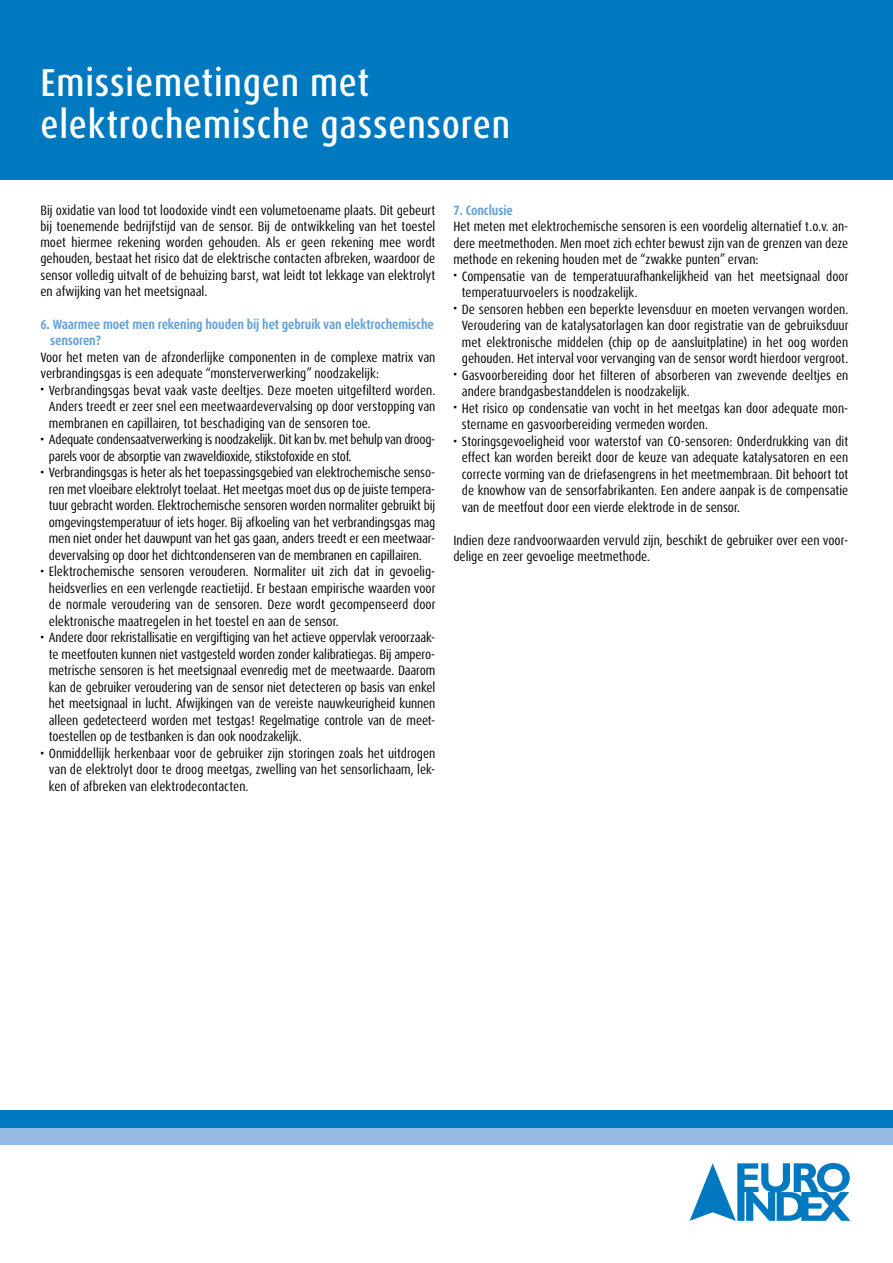
<style>
.page{position:relative;width:893px;height:1263px;background:#fff}
.page>*{position:absolute;margin:0;border:0;box-sizing:border-box;transform-origin:0 0}
.t1{font:500 condensed 39px/42px "Dax Pro";letter-spacing:.02em;color:#fff}
.t2{font:condensed 13.5px/16.5px "Dax Pro";color:#000}
.t3{font:700 condensed 13.5px/16.5px "Dax Pro";letter-spacing:-.01em;color:#63a0d6}
</style>
<div class="page">
<div style="left:0;top:1127px;width:893px;height:17px;background:#95b9e2"></div>
<div style="left:0;top:1110px;width:893px;height:17px;background:#0079c1"></div>
<div style="left:0;top:0;width:893px;height:180px;background:#0079c1"></div>
<svg style="left:690px;top:1163px;width:160px;height:58px"></svg>
<h1 class="t1" style="left:40px;top:62px;width:471px">Emissiemetingen met elektrochemische gassensoren</h1>
<p class="t2" style="left:40px;top:202px;width:396px;text-align:justify">Bij oxidatie van lood tot loodoxide vindt een volumetoename plaats. Dit gebeurt bij toenemende bedrijfstijd van de sensor. Bij de ontwikkeling van het toestel moet hiermee rekening worden gehouden. Als er geen rekening mee wordt gehouden, bestaat het risico dat de elektrische contacten afbreken, waardoor de sensor volledig uitvalt of de behuizing barst, wat leidt tot lekkage van elektrolyt en afwijking van het meetsignaal.</p>
<p class="t3" style="left:50px;top:316px;width:385px;text-indent:-10px">6. Waarmee moet men rekening houden bij het gebruik van elektrochemische sensoren?</p>
<p class="t2" style="left:40px;top:349px;width:396px">Voor het meten van de afzonderlijke componenten in de complexe matrix van verbrandingsgas is een adequate “monsterverwerking” noodzakelijk:</p>
<p class="t2" style="left:49px;top:382px;width:388px">Verbrandingsgas bevat vaak vaste deeltjes. Deze moeten uitgefilterd worden.<br>Anders treedt er zeer snel een meetwaardevervalsing op door verstopping van membranen en capillairen, tot beschadiging van de sensoren toe.<br>Adequate condensaatverwerking is noodzakelijk. Dit kan bv. met behulp van droog&shy;parels voor de absorptie van zwaveldioxide, stikstofoxide en stof.<br>Verbrandingsgas is heter als het toepassingsgebied van elektrochemische senso&shy;ren met vloeibare elektrolyt toelaat. Het meetgas moet dus op de juiste tempera&shy;tuur gebracht worden. Elektrochemische sensoren worden normaliter gebruikt bij omgevingstemperatuur of iets hoger. Bij afkoeling van het verbrandingsgas mag men niet onder het dauwpunt van het gas gaan, anders treedt er een meetwaar&shy;devervalsing op door het dichtcondenseren van de membranen en capillairen.<br>Elektrochemische sensoren verouderen. Normaliter uit zich dat in gevoelig&shy;heidsverlies en een verlengde reactietijd. Er bestaan empirische waarden voor de normale veroudering van de sensoren. Deze wordt gecompenseerd door elektronische maatregelen in het toestel en aan de sensor.<br>Andere door rekristallisatie en vergiftiging van het actieve oppervlak veroorzaak&shy;te meetfouten kunnen niet vastgesteld worden zonder kalibratiegas. Bij ampero&shy;metrische sensoren is het meetsignaal evenredig met de meetwaarde. Daarom kan de gebruiker veroudering van de sensor niet detecteren op basis van enkel het meetsignaal in lucht. Afwijkingen van de vereiste nauwkeurigheid kunnen alleen gedetecteerd worden met testgas! Regelmatige controle van de meet&shy;toestellen op de testbanken is dan ook noodzakelijk.<br>Onmiddellijk herkenbaar voor de gebruiker zijn storingen zoals het uitdrogen van de elektrolyt door te droog meetgas, zwelling van het sensorlichaam, lek&shy;ken of afbreken van elektrodecontacten.</p>
<p class="t3" style="left:453px;top:202px;width:61px">7. Conclusie</p>
<p class="t2" style="left:453px;top:218px;width:396px;text-align:justify">Het meten met elektrochemische sensoren is een voordelig alternatief t.o.v. an&shy;dere meetmethoden. Men moet zich echter bewust zijn van de grenzen van deze methode en rekening houden met de “zwakke punten” ervan:</p>
<p class="t2" style="left:462px;top:268px;width:388px">Compensatie van de temperatuurafhankelijkheid van het meetsignaal door temperatuurvoelers is noodzakelijk.<br>De sensoren hebben een beperkte levensduur en moeten vervangen worden.<br>Veroudering van de katalysatorlagen kan door registratie van de gebruiksduur met elektronische middelen (chip op de aansluitplatine) in het oog worden gehouden. Het interval voor vervanging van de sensor wordt hierdoor vergroot.<br>Gasvoorbereiding door het filteren of absorberen van zwevende deeltjes en andere brandgasbestanddelen is noodzakelijk.<br>Het risico op condensatie van vocht in het meetgas kan door adequate mon&shy;stername en gasvoorbereiding vermeden worden.<br>Storingsgevoeligheid voor waterstof van CO-sensoren: Onderdrukking van dit effect kan worden bereikt door de keuze van adequate katalysatoren en een correcte vorming van de driefasengrens in het meetmembraan. Dit behoort tot de knowhow van de sensorfabrikanten. Een andere aanpak is de compensatie van de meetfout door een vierde elektrode in de sensor.</p>
<p class="t2" style="left:453px;top:532px;width:396px">Indien deze randvoorwaarden vervuld zijn, beschikt de gebruiker over een voor&shy;delige en zeer gevoelige meetmethode.</p>
</div>
